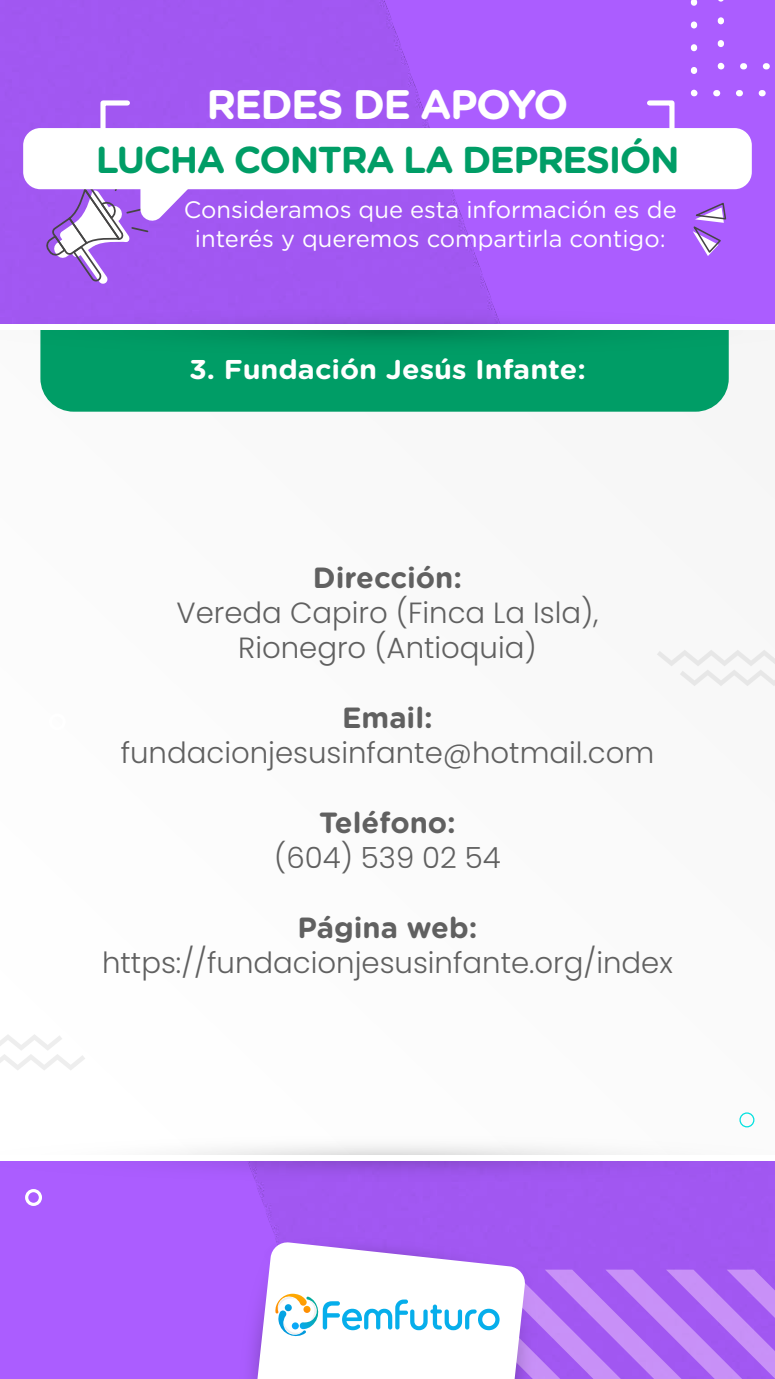
<style>
.page{position:relative;width:775px;height:1379px;background:#fff}
.page>*{position:absolute;margin:0;border:0;box-sizing:border-box;transform-origin:0 0}
.t1{font:700 41.25px "Gotham Rounded";letter-spacing:-.04em;color:#fff}
.t2{font:700 37.5px "Gotham Rounded";letter-spacing:-.04em;color:#009d66}
.t3{font:300 29.12px/35px "Poppins";color:#606060;text-align:center}
.t4{font:700 29.12px "Gotham Rounded";color:#606060}
.t5{font:700 27.25px "Gotham Rounded";color:#fff;scale:1.06 1}
.t6{font:23.75px/28.5px "Gotham Rounded";color:#fff;text-align:center}
</style>
<div class="page">
<img style="left:0;top:0;width:775px;height:1379px">
<div style="left:0;top:324px;width:775px;height:833px;background:#fbfbfb"></div>
<div style="left:40px;top:355px;width:689px;height:57px;background:#009d66"></div>
<svg style="left:0;top:308px;width:775px;height:47px;background:#5085a4"></svg>
<svg style="left:0;top:1147px;width:775px;height:34px"></svg>
<div style="left:0;top:1155px;width:775px;height:5px;background:#fff"></div>
<div style="left:0;top:324px;width:775px;height:6px;background:#fff"></div>
<svg style="left:713px;top:90px;width:62px;height:6px"></svg>
<svg style="left:691px;top:90px;width:6px;height:6px"></svg>
<svg style="left:691px;top:0;width:6px;height:74px"></svg>
<svg style="left:740px;top:63px;width:35px;height:6px"></svg>
<svg style="left:718px;top:63px;width:6px;height:6px"></svg>
<svg style="left:718px;top:0;width:6px;height:47px"></svg>
<div style="left:49px;top:713px;width:17px;height:17px;border:3px solid #fff;border-radius:50%"></div>
<div style="left:25px;top:1189px;width:17px;height:17px;border:3px solid #fff;border-radius:50%"></div>
<div style="left:739px;top:1112px;width:15px;height:15px;border:1px solid #00e1df;border-radius:50%"></div>
<svg style="left:692px;top:201px;width:35px;height:55px;background:#ae77e9"></svg>
<svg style="left:657px;top:650px;width:118px;height:36px"></svg>
<svg style="left:0;top:1035px;width:85px;height:35px"></svg>
<svg style="left:98px;top:98px;width:35px;height:30px"></svg>
<svg style="left:644px;top:98px;width:33px;height:30px"></svg>
<svg style="left:44px;top:189px;width:149px;height:95px"></svg>
<div style="left:23px;top:128px;width:729px;height:61px;background:#fff;border-radius:17px"></div>
<svg style="left:239px;top:1236px;width:536px;height:143px"></svg>
<h1 class="t1" style="left:206px;top:74px;width:364px">REDES DE APOYO</h1>
<p class="t2" style="left:96px;top:132px;width:585px">LUCHA CONTRA LA DEPRESIÓN</p>
<p class="t6" style="left:184px;top:194px;width:494px">Consideramos que esta información es de interés y queremos compartirla contigo:</p>
<p class="t5" style="left:189px;top:350px;width:376px">3. Fundación Jesús Infante:</p>
<p class="t4" style="left:313px;top:556px;width:151px">Dirección:</p>
<p class="t3" style="left:177px;top:595px;width:423px">Vereda Capiro (Finca La Isla),<br>Rionegro (Antioquia)</p>
<p class="t4" style="left:342px;top:696px;width:92px">Email:</p>
<p class="t3" style="left:121px;top:735px;width:535px">fundacionjesusinfante@hotmail.com</p>
<p class="t4" style="left:319px;top:801px;width:138px">Teléfono:</p>
<p class="t3" style="left:274px;top:840px;width:228px">(604) 539 02 54</p>
<p class="t4" style="left:298px;top:906px;width:181px">Página web:</p>
<p class="t3" style="left:102px;top:945px;width:572px">https://fundacionjesusinfante.org/index</p>
</div>
